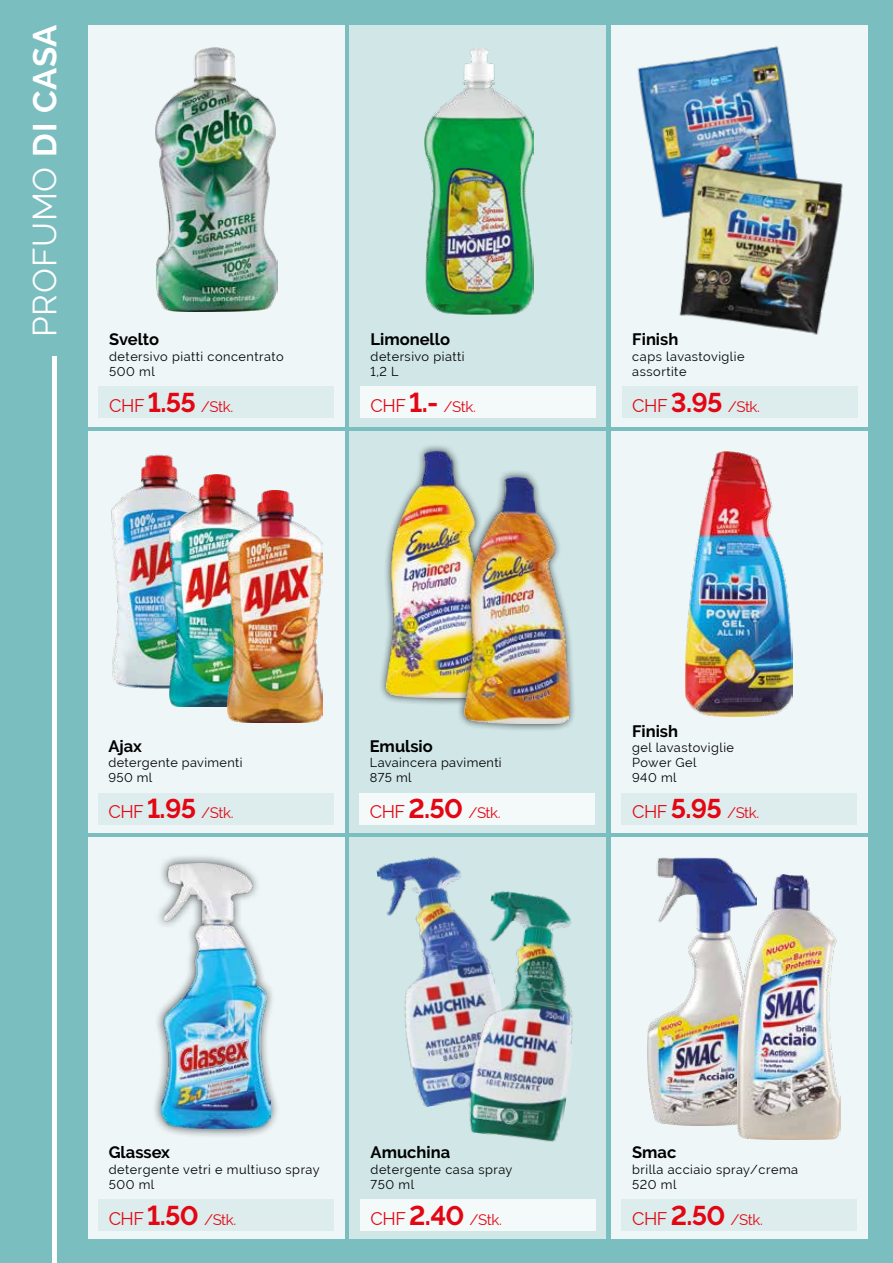
<style>
.page{position:relative;width:893px;height:1263px;background:#7bbec0}
.page>*{position:absolute;margin:0;border:0;box-sizing:border-box;transform-origin:0 0}
.t1{font:33px "Raleway";letter-spacing:.025em;color:#fff}
.t2{font:700 16.5px "Raleway";color:#000}
.t3{font:15px "Raleway";letter-spacing:-.03em;color:#e30613}
.t4{font:12.75px/15.3px "Raleway";letter-spacing:.04em;color:#000}
.s1{font-weight:700}
.s2{font-size:18px}
.s3{font-weight:700;font-size:27px}
</style>
<div class="page">
<div style="left:88px;top:26px;width:256px;height:401px;background:#eef6f7"></div>
<div style="left:99px;top:386px;width:235px;height:32px;background:#ddeced"></div>
<div style="left:52px;top:356px;width:5px;height:907px;background:#fff"></div>
<div style="left:88px;top:431px;width:256px;height:401px;background:#eef6f7"></div>
<div style="left:88px;top:838px;width:256px;height:401px;background:#eef6f7"></div>
<div style="left:611px;top:26px;width:256px;height:401px;background:#eef6f7"></div>
<div style="left:611px;top:838px;width:256px;height:401px;background:#eef6f7"></div>
<div style="left:611px;top:431px;width:256px;height:401px;background:#eef6f7"></div>
<div style="left:349px;top:431px;width:257px;height:401px;background:#d1e6e7"></div>
<div style="left:349px;top:26px;width:257px;height:401px;background:#d1e6e7"></div>
<div style="left:349px;top:838px;width:256px;height:401px;background:#d1e6e7"></div>
<div style="left:621px;top:1199px;width:236px;height:32px;background:#ddeced"></div>
<div style="left:621px;top:793px;width:236px;height:32px;background:#ddeced"></div>
<div style="left:98px;top:1199px;width:236px;height:32px;background:#ddeced"></div>
<div style="left:98px;top:793px;width:235px;height:32px;background:#ddeced"></div>
<div style="left:622px;top:386px;width:235px;height:32px;background:#ddeced"></div>
<div style="left:359px;top:793px;width:236px;height:32px;background:#f4f9f9"></div>
<div style="left:360px;top:386px;width:236px;height:32px;background:#f4f9f9"></div>
<div style="left:360px;top:1199px;width:236px;height:32px;background:#f4f9f9"></div>
<img style="left:424px;top:47px;width:109px;height:268px">
<img style="left:103px;top:449px;width:114px;height:244px">
<img style="left:169px;top:474px;width:96px;height:232px">
<img style="left:227px;top:490px;width:96px;height:232px">
<div style="left:152px;top:853px;width:128px;height:285px;background:#000;opacity:.75"></div>
<img style="left:162px;top:863px;width:108px;height:265px">
<img style="left:376px;top:850px;width:139px;height:259px">
<img style="left:458px;top:889px;width:136px;height:255px">
<img style="left:648px;top:858px;width:108px;height:267px">
<img style="left:737px;top:875px;width:103px;height:264px">
<div style="left:378px;top:443px;width:120px;height:263px;background:#000;opacity:.75"></div>
<img style="left:386px;top:451px;width:104px;height:246px">
<div style="left:457px;top:469px;width:119px;height:263px;background:#000;opacity:.75"></div>
<img style="left:464px;top:477px;width:104px;height:247px">
<img style="left:685px;top:451px;width:108px;height:265px">
<img style="left:155px;top:48px;width:122px;height:264px">
<img style="left:630px;top:41px;width:181px;height:182px">
<img style="left:669px;top:159px;width:181px;height:181px">
<h1 class="t1" style="left:26px;top:337px;width:314px;rotate:-90deg">PROFUMO <span class="s1">DI CASA</span></h1>
<p class="t2" style="left:109px;top:330px;width:51px">Svelto</p>
<p class="t4" style="left:109px;top:348px;width:176px">detersivo piatti concentrato<br>500 ml</p>
<p class="t2" style="left:371px;top:330px;width:81px">Limonello</p>
<p class="t4" style="left:371px;top:348px;width:96px">detersivo piatti<br>1,2 L</p>
<p class="t2" style="left:632px;top:330px;width:48px">Finish</p>
<p class="t4" style="left:632px;top:348px;width:114px">caps lavastoviglie assortite</p>
<p class="t3" style="left:109px;top:398px;width:126px"><span class="s2">CHF</span> <span class="s3">1.55</span> /Stk.</p>
<p class="t3" style="left:632px;top:398px;width:129px"><span class="s2">CHF</span> <span class="s3">3.95</span> /Stk.</p>
<p class="t3" style="left:371px;top:398px;width:107px"><span class="s2">CHF</span> <span class="s3">1.-</span> /Stk.</p>
<p class="t2" style="left:108px;top:736px;width:35px">Ajax</p>
<p class="t4" style="left:108px;top:755px;width:136px">detergente pavimenti<br>950 ml</p>
<p class="t3" style="left:108px;top:804px;width:127px"><span class="s2">CHF</span> <span class="s3">1.95</span> /Stk.</p>
<p class="t2" style="left:370px;top:736px;width:65px">Emulsio</p>
<p class="t4" style="left:370px;top:755px;width:133px">Lavaincera pavimenti<br>875 ml</p>
<p class="t3" style="left:370px;top:804px;width:132px"><span class="s2">CHF</span> <span class="s3">2.50</span> /Stk.</p>
<p class="t2" style="left:632px;top:721px;width:48px">Finish</p>
<p class="t4" style="left:632px;top:740px;width:104px">gel lavastoviglie<br>Power Gel<br>940 ml</p>
<p class="t3" style="left:632px;top:804px;width:129px"><span class="s2">CHF</span> <span class="s3">5.95</span> /Stk.</p>
<p class="t2" style="left:109px;top:1143px;width:63px">Glassex</p>
<p class="t4" style="left:109px;top:1161px;width:213px">detergente vetri e multiuso spray<br>500 ml</p>
<p class="t2" style="left:371px;top:1143px;width:81px">Amuchina</p>
<p class="t4" style="left:371px;top:1161px;width:143px">detergente casa spray<br>750 ml</p>
<p class="t2" style="left:632px;top:1143px;width:46px">Smac</p>
<p class="t4" style="left:632px;top:1161px;width:168px">brilla acciaio spray/crema<br>520 ml</p>
<p class="t3" style="left:109px;top:1211px;width:129px"><span class="s2">CHF</span> <span class="s3">1.50</span> /Stk.</p>
<p class="t3" style="left:371px;top:1211px;width:133px"><span class="s2">CHF</span> <span class="s3">2.40</span> /Stk.</p>
<p class="t3" style="left:632px;top:1211px;width:132px"><span class="s2">CHF</span> <span class="s3">2.50</span> /Stk.</p>
</div>
